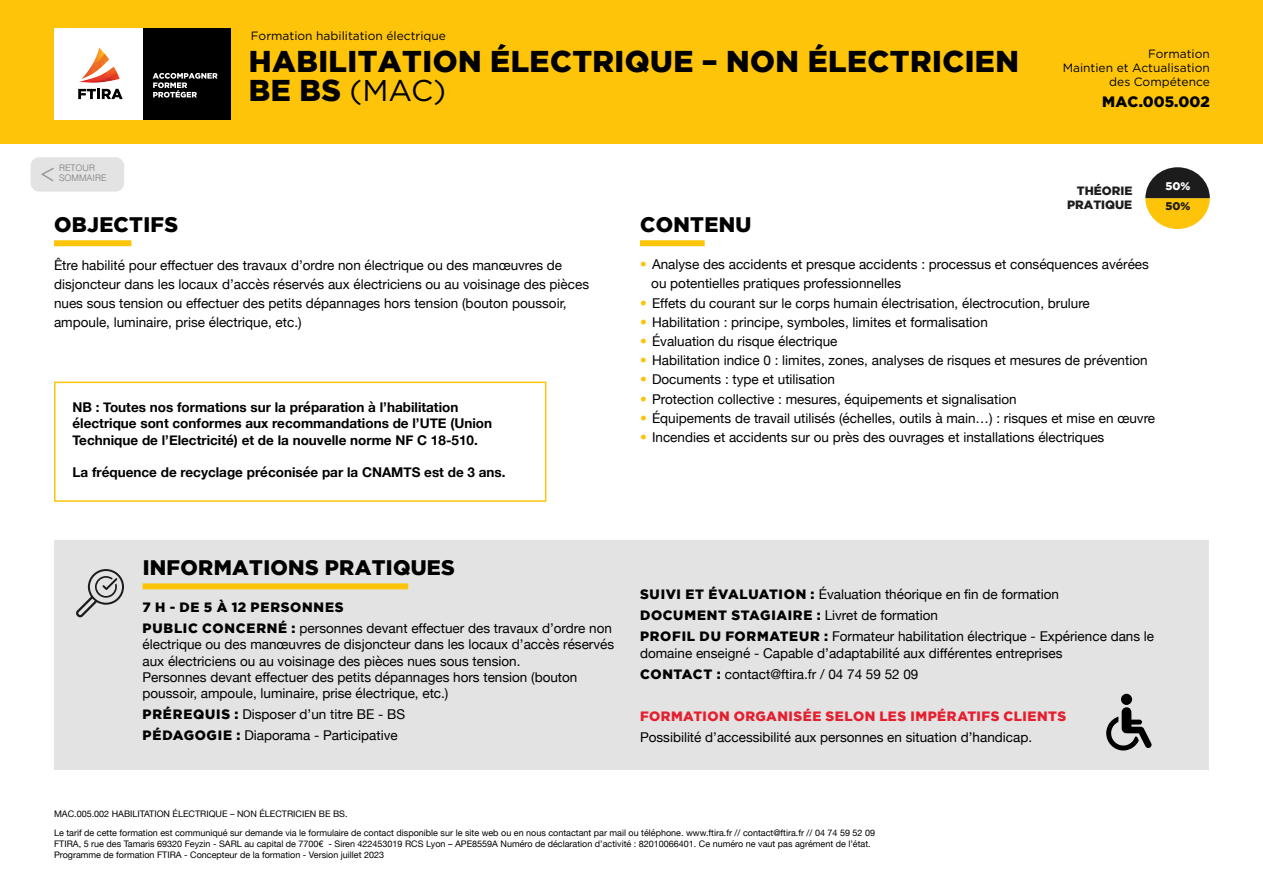
<style>
.page{position:relative;width:1263px;height:893px;background:#fff}
.page>*{position:absolute;margin:0;border:0;box-sizing:border-box;transform-origin:0 0}
.t1{font:900 30px/28.8px "Gotham";letter-spacing:.015em;color:#000}
.t2{font:900 21px "Gotham";letter-spacing:.015em;color:#000}
.t3{font:900 15px "Gotham";color:#000}
.t4{font:13.5px/16.2px "Helvetica Neue";color:#000}
.t5{font:700 13.5px/16.2px "Helvetica Neue";color:#000}
.t6{font:900 13.5px "Gotham";letter-spacing:.055em;color:#000}
.t7{font:900 13.5px "Gotham";letter-spacing:.035em;color:#e51f2f}
.t8{font:12px/14.4px "Gotham";color:#000;text-align:right}
.t9{font:900 12px "Gotham";color:#1c1c1c}
.t10{font:900 11.1px "Gotham";color:#1c1c1c}
.t11{font:900 11.1px "Gotham";color:#fff}
.t12{font:9px/10.8px "Helvetica Neue";color:#000}
.t13{font:300 9px/10.5px "Helvetica";color:#7c7b7b}
.s1{font-weight:400}
.s2{font-family:"Helvetica";font-weight:300;color:#fdc40a}
.s3{font-family:"Gotham";font-weight:900}
.s4{font-family:"Helvetica Neue";font-weight:400}
</style>
<div class="page">
<div style="left:0;top:0;width:1263px;height:143px;background:#fdc40a"></div>
<div style="left:54px;top:28px;width:90px;height:92px;background:#fff"></div>
<div style="left:144px;top:28px;width:87px;height:92px;background:#000"></div>
<svg style="left:78px;top:89px;width:45px;height:10px"></svg>
<img style="left:79px;top:47px;width:41px;height:36px">
<svg style="left:153px;top:73px;width:65px;height:25px"></svg>
<div style="left:640px;top:240px;width:65px;height:6px;background:#fdc40a"></div>
<div style="left:54px;top:240px;width:77px;height:6px;background:#fdc40a"></div>
<div style="left:64px;top:550px;width:1135px;height:210px;background:#e3e3e3"></div>
<div style="left:143px;top:583px;width:265px;height:6px;background:#fdc40a"></div>
<div style="left:54px;top:540px;width:1155px;height:230px;border:20px solid #e3e3e3"></div>
<svg style="left:76px;top:569px;width:48px;height:48px"></svg>
<svg style="left:1106px;top:707px;width:45px;height:43px"></svg>
<div style="left:1121px;top:694px;width:11px;height:11px;background:#000;border-radius:50%"></div>
<div style="left:54px;top:382px;width:492px;height:120px;border:2px solid #fdc40a"></div>
<svg style="left:1145px;top:167px;width:65px;height:62px"></svg>
<div style="left:31px;top:157px;width:93px;height:35px;background:#e3e3e3;border-radius:9px"></div>
<svg style="left:41px;top:167px;width:13px;height:15px"></svg>
<p class="t13" style="left:59px;top:162px;width:49px">RETOUR<br>SOMMAIRE</p>
<p class="t8" style="left:251px;top:28px;width:197px">Formation habilitation électrique</p>
<h1 class="t1" style="left:249px;top:46px;width:771px">HABILITATION ÉLECTRIQUE – NON ÉLECTRICIEN<br>BE BS <span class="s1">(MAC)</span></h1>
<p class="t8" style="left:1063px;top:46px;width:149px">Formation<br>Maintien et Actualisation des Compétence</p>
<p class="t3" style="left:1102px;top:93px;width:109px">MAC.005.002</p>
<p class="t9" style="left:1077px;top:183px;width:57px">THÉORIE</p>
<p class="t9" style="left:1067px;top:198px;width:67px">PRATIQUE</p>
<p class="t11" style="left:1165px;top:180px;width:26px">50%</p>
<p class="t10" style="left:1165px;top:199px;width:26px">50%</p>
<h2 class="t2" style="left:54px;top:212px;width:126px">OBJECTIFS</h2>
<p class="t4" style="left:54px;top:256px;width:537px;line-height:19.2px">Être habilité pour effectuer des travaux d’ordre non électrique ou des manœuvres de disjoncteur dans les locaux d’accès réservés aux électriciens ou au voisinage des pièces nues sous tension ou effectuer des petits dépannages hors tension (bouton poussoir, ampoule, luminaire, prise électrique, etc.)</p>
<p class="t5" style="left:73px;top:400px;width:421px">NB : Toutes nos formations sur la préparation à l’habilitation électrique sont conformes aux recommandations de l’UTE (Union<br>Technique de l’Electricité) et de la nouvelle norme NF C 18-510.</p>
<p class="t5" style="left:73px;top:464px;width:435px">La fréquence de recyclage préconisée par la CNAMTS est de 3 ans.</p>
<h2 class="t2" style="left:640px;top:212px;width:113px">CONTENU</h2>
<p class="t4" style="left:651px;top:256px;width:499px;line-height:19.2px;text-indent:-11px"><span class="s2">•</span> Analyse des accidents et presque accidents : processus et conséquences avérées ou potentielles pratiques professionnelles</p>
<p class="t4" style="left:640px;top:296px;width:451px"><span class="s2">•</span> Effets du courant sur le corps humain électrisation, électrocution, brulure</p>
<p class="t4" style="left:640px;top:315px;width:349px"><span class="s2">•</span> Habilitation : principe, symboles, limites et formalisation</p>
<p class="t4" style="left:640px;top:334px;width:199px"><span class="s2">•</span> Évaluation du risque électrique</p>
<p class="t4" style="left:640px;top:353px;width:509px"><span class="s2">•</span> Habilitation indice 0 : limites, zones, analyses de risques et mesures de prévention</p>
<p class="t4" style="left:640px;top:372px;width:197px"><span class="s2">•</span> Documents : type et utilisation</p>
<p class="t4" style="left:640px;top:391px;width:378px"><span class="s2">•</span> Protection collective : mesures, équipements et signalisation</p>
<p class="t4" style="left:640px;top:411px;width:517px"><span class="s2">•</span> Équipements de travail utilisés (échelles, outils à main…) : risques et mise en œuvre</p>
<p class="t4" style="left:640px;top:430px;width:466px"><span class="s2">•</span> Incendies et accidents sur ou près des ouvrages et installations électriques</p>
<h2 class="t2" style="left:143px;top:555px;width:314px">INFORMATIONS PRATIQUES</h2>
<p class="t6" style="left:143px;top:599px;width:203px">7 H - DE 5 À 12 PERSONNES</p>
<p class="t4" style="left:143px;top:621px;width:473px"><span class="s3">PUBLIC CONCERNÉ :</span> personnes devant effectuer des travaux d’ordre non électrique ou des manœuvres de disjoncteur dans les locaux d’accès réservés aux électriciens ou au voisinage des pièces nues sous tension.<br>Personnes devant effectuer des petits dépannages hors tension (bouton poussoir, ampoule, luminaire, prise électrique, etc.)</p>
<p class="t4" style="left:143px;top:704px;width:264px;line-height:21px"><span class="s3">PRÉREQUIS :</span> Disposer d’un titre BE - BS<br><span class="s3">PÉDAGOGIE :</span> Diaporama - Participative</p>
<p class="t12" style="left:54px;top:809px;width:295px">MAC.005.002 HABILITATION ÉLECTRIQUE – NON ÉLECTRICIEN BE BS.</p>
<p class="t4" style="left:640px;top:587px;width:420px"><span class="s3">SUIVI ET ÉVALUATION :</span> Évaluation théorique en fin de formation</p>
<p class="t6" style="left:640px;top:608px;width:299px">DOCUMENT STAGIAIRE : <span class="s4">Livret de formation</span></p>
<p class="t4" style="left:640px;top:629px;width:516px"><span class="s3">PROFIL DU FORMATEUR :</span> Formateur habilitation électrique - Expérience dans le domaine enseigné - Capable d’adaptabilité aux différentes entreprises</p>
<p class="t4" style="left:640px;top:666px;width:280px"><span class="s3">CONTACT :</span> contact@ftira.fr / 04 74 59 52 09</p>
<p class="t7" style="left:640px;top:708px;width:428px">FORMATION ORGANISÉE SELON LES IMPÉRATIFS CLIENTS</p>
<p class="t4" style="left:640px;top:729px;width:394px">Possibilité d’accessibilité aux personnes en situation d’handicap.</p>
<p class="t12" style="left:54px;top:828px;width:823px">Le tarif de cette formation est communiqué sur demande via le formulaire de contact disponible sur le site web ou en nous contactant par mail ou téléphone. www.ftira.fr // contact@ftira.fr // 04 74 59 52 09<br>FTIRA, 5 rue des Tamaris 69320 Feyzin - SARL au capital de 7700€ - Siren 422453019 RCS Lyon – APE8559A Numéro de déclaration d’activité : 82010066401. Ce numéro ne vaut pas agrément de l’état.<br>Programme de formation FTIRA - Concepteur de la formation - Version juillet 2023</p>
</div>
